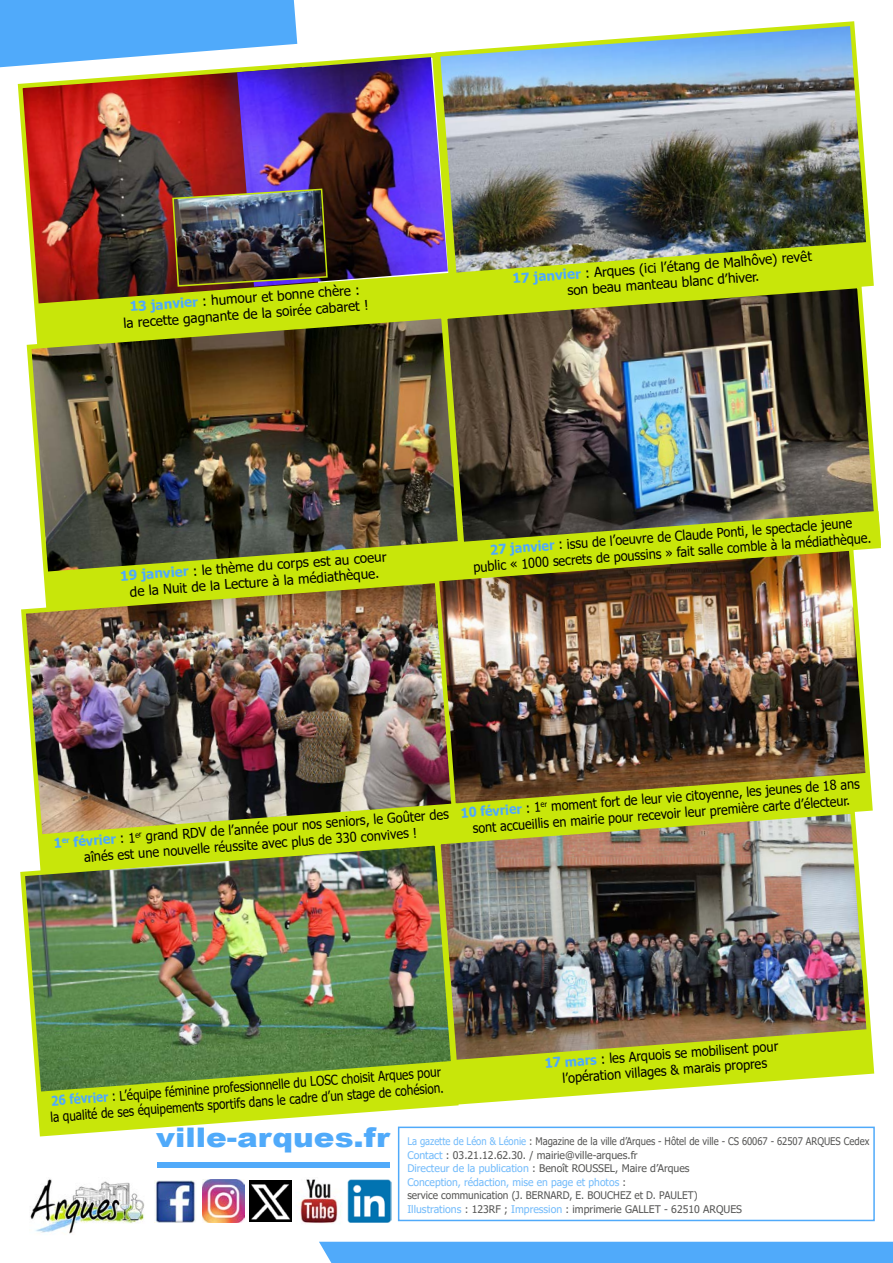
<style>
.page{position:relative;width:893px;height:1263px;background:#fff}
.page>*{position:absolute;margin:0;border:0;box-sizing:border-box;transform-origin:0 0}
.t1{font:900 27px "Arial";color:#50aafa;scale:1.15 1}
.t2{font:13.5px/16.4px "Tahoma";color:#000;text-align:center}
.t3{font:13.5px/16.4px "Tahoma";color:#000;text-align:center;scale:.95 1}
.t4{font:13.5px/16.4px "Tahoma";color:#000;scale:.87 1}
.t5{font:13.5px/16.4px "Tahoma";color:#000;text-align:center;scale:.93 1}
.t6{font:13.5px/16.4px "Tahoma";color:#000;text-align:center;scale:.94 1}
.t7{font:10.5px/13.5px "Tahoma";color:#575756;scale:.9 1}
.s1{font-weight:700;color:#50aafa}
.s2{color:#73bbfb}
</style>
<div class="page">
<img style="left:20px;top:876px;width:413px;height:263px">
<div style="left:0;top:0;width:297px;height:67px;background:#50aafa"></div>
<svg style="left:15px;top:50px;width:418px;height:261px"></svg>
<img style="left:20px;top:609px;width:413px;height:267px">
<img style="left:432px;top:606px;width:441px;height:201px">
<div style="left:319px;top:1242px;width:574px;height:21px;background:#50aafa"></div>
<img style="left:467px;top:346px;width:412px;height:165px">
<img style="left:433px;top:21px;width:441px;height:265px">
<img style="left:41px;top:773px;width:829px;height:99px">
<img style="left:24px;top:311px;width:443px;height:301px">
<img style="left:45px;top:511px;width:836px;height:95px">
<img style="left:155px;top:1180px;width:40px;height:42px">
<img style="left:249px;top:1180px;width:43px;height:42px">
<img style="left:202px;top:1180px;width:43px;height:42px">
<img style="left:299px;top:1179px;width:43px;height:44px">
<div style="left:398px;top:1126px;width:477px;height:95px;background:#fff;border:2px solid #50aafa"></div>
<div style="left:157px;top:1162px;width:232px;height:5px;background:#50aafa"></div>
<img style="left:30px;top:1179px;width:115px;height:55px">
<img style="left:347px;top:1180px;width:45px;height:42px">
<img style="left:433px;top:807px;width:442px;height:267px">
<svg style="left:37px;top:1029px;width:835px;height:105px"></svg>
<img style="left:237px;top:57px;width:211px;height:131px">
<img style="left:36px;top:188px;width:836px;height:158px">
<p class="t2" style="left:122px;top:299px;width:247px;rotate:-4deg"><span class="s1">13 janvier</span> : humour et bonne chère :<br>la recette gagnante de la soirée cabaret !</p>
<p class="t2" style="left:512px;top:270px;width:302px;rotate:-4deg"><span class="s1">17 janvier</span> : Arques (ici l’étang de Malhôve) revêt son beau manteau blanc d’hiver.</p>
<p class="t2" style="left:120px;top:568px;width:269px;rotate:-4deg"><span class="s1">19 janvier</span> : le thème du corps est au coeur de la Nuit de la Lecture à la médiathèque.</p>
<p class="t6" style="left:472px;top:543px;width:426px;rotate:-4deg"><span class="s1">27 janvier</span> : issu de l’oeuvre de Claude Ponti, le spectacle jeune public « 1000 secrets de poussins » fait salle comble à la médiathèque.</p>
<p class="t3" style="left:53px;top:835px;width:418px;rotate:-4deg"><span class="s1">1</span><sup>er</sup> <span class="s1">février</span> : 1<sup>er</sup> grand RDV de l’année pour nos seniors, le Goûter des aînés est une nouvelle réussite avec plus de 330 convives !</p>
<p class="t5" style="left:460px;top:804px;width:432px;rotate:-4deg"><span class="s1">10 février</span> : 1<sup>er</sup> moment fort de leur vie citoyenne, les jeunes de 18 ans sont accueillis en mairie pour recevoir leur première carte d’électeur.</p>
<p class="t3" style="left:544px;top:1055px;width:248px;rotate:-4deg"><span class="s1">17 mars</span> : les Arquois se mobilisent pour l’opération villages &amp; marais propres</p>
<p class="t4" style="left:49px;top:1092px;width:455px;rotate:-4deg"><span class="s1">26 février</span> : L’équipe féminine professionnelle du LOSC choisit Arques pour la qualité de ses équipements sportifs dans le cadre d’un stage de cohésion.</p>
<p class="t7" style="left:407px;top:1135px;width:515px"><span class="s2">La gazette de Léon &amp; Léonie</span> : Magazine de la ville d’Arques - Hôtel de ville - CS 60067 - 62507 ARQUES Cedex <span class="s2">Contact</span> : 03.21.12.62.30. / mairie@ville-arques.fr<br><span class="s2">Directeur de la publication</span> : Benoît ROUSSEL, Maire d’Arques<br><span class="s2">Conception, rédaction, mise en page et photos</span> :<br>service communication (J. BERNARD, E. BOUCHEZ et D. PAULET)<br><span class="s2">Illustrations</span> : 123RF ; <span class="s2">Impression</span> : imprimerie GALLET - 62510 ARQUES</p>
<h1 class="t1" style="left:156px;top:1117px;width:205px">ville-arques.fr</h1>
</div>
